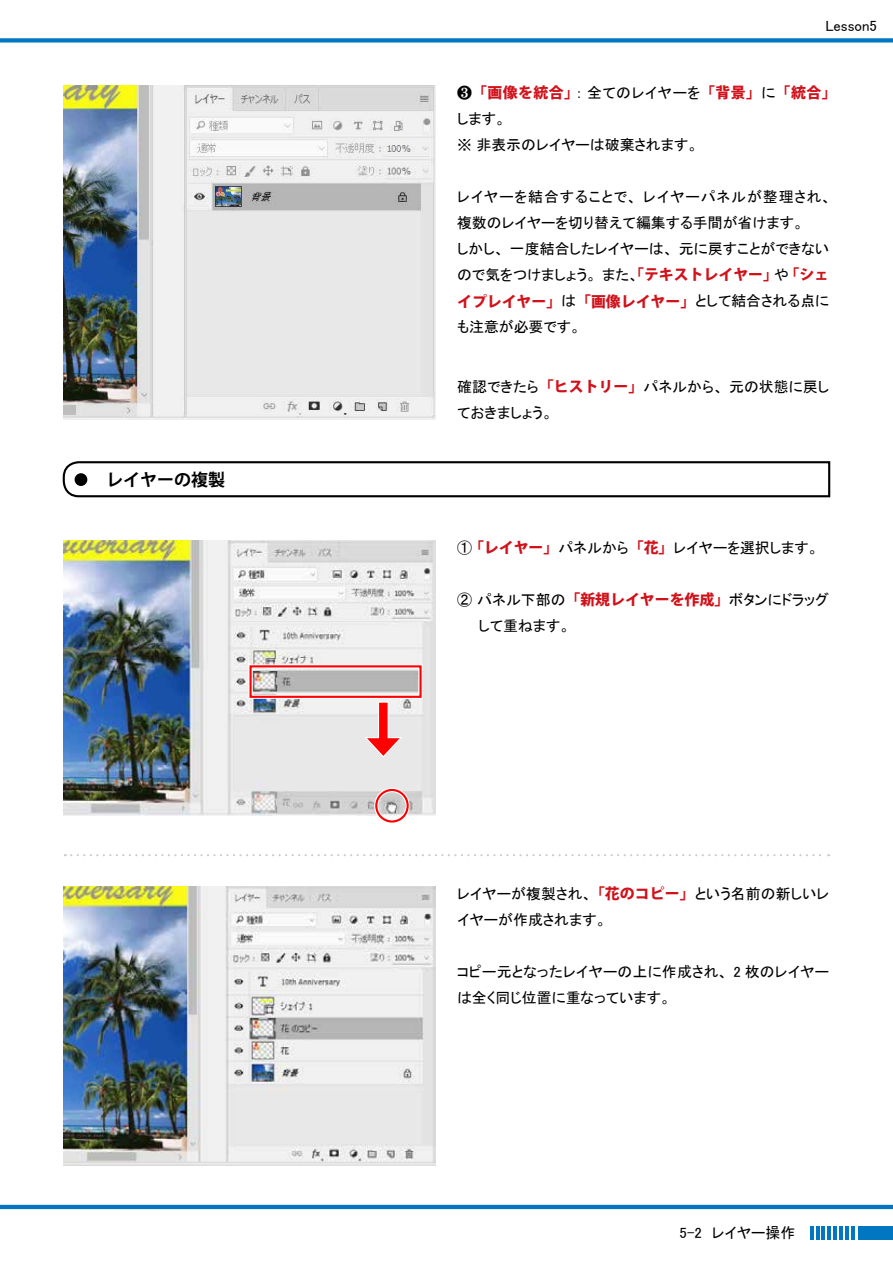
<style>
.page{position:relative;width:893px;height:1263px;background:#fff}
.page>*{position:absolute;margin:0;border:0;box-sizing:border-box;transform-origin:0 0}
.t1{font:700 16.95px "Koz Go Pro";color:#000}
.t2{font:14.85px/26.1px "MS P Gothic";color:#000}
.t3{font:800 14.85px "Koz Go Pro";letter-spacing:.035em;color:#d0121b}
.t4{font:800 14.85px "Koz Go Pro";color:#d0121b}
.s1{font-family:"MS P Gothic";font-weight:400;color:#000}
.s2{font-family:"Koz Go Pro";font-weight:800;color:#d0121b}
</style>
<div class="page">
<div style="left:858px;top:1226px;width:35px;height:13px;background:#0177c1"></div>
<svg style="left:851px;top:1226px;width:3px;height:13px"></svg>
<hr style="left:845px;top:1226px;width:4px;height:13px;background:#0177c1">
<svg style="left:810px;top:1226px;width:33px;height:13px"></svg>
<hr style="left:0;top:1205px;width:893px;height:4px;background:#0177c1">
<div style="left:0;top:38px;width:893px;height:5px;background:#0177c1"></div>
<img style="left:64px;top:886px;width:372px;height:279px">
<img style="left:64px;top:541px;width:372px;height:275px">
<svg style="left:65px;top:854px;width:764px;height:2px"></svg>
<svg style="left:62px;top:461px;width:769px;height:37px"></svg>
<div style="left:75px;top:473px;width:12px;height:13px;background:#000;border-radius:50%"></div>
<div style="left:249px;top:664px;width:174px;height:35px;border:4px solid #fff"></div>
<div style="left:249px;top:665px;width:173px;height:33px;border:2px solid #f00"></div>
<svg style="left:378px;top:701px;width:11px;height:36px"></svg>
<div style="left:379px;top:703px;width:9px;height:42px;background:#f00"></div>
<svg style="left:364px;top:737px;width:38px;height:20px"></svg>
<div style="left:374px;top:788px;width:36px;height:36px;border:4px solid #fff;border-radius:50%"></div>
<div style="left:375px;top:789px;width:34px;height:33px;border:2px solid #f00;border-radius:50%"></div>
<img style="left:64px;top:85px;width:372px;height:335px">
<p class="t1" style="left:106px;top:469px;width:121px">レイヤーの複製</p>
<p class="t2" style="left:825px;top:12px;width:53px">Lesson5</p>
<p class="t3" style="left:457px;top:83px;width:381px"><span class="s1">❸</span>「画像を統合」<span class="s1">：全てのレイヤーを</span>「背景」<span class="s1">に</span>「統合」</p>
<p class="t2" style="left:457px;top:105px;width:243px">します。<br>※ 非表示のレイヤーは破棄されます。</p>
<p class="t2" style="left:457px;top:184px;width:376px">レイヤーを結合することで、レイヤーパネルが整理され、複数のレイヤーを切り替えて編集する手間が省けます。<br>しかし、一度結合したレイヤーは、元に戻すことができないので気をつけましょう。また、<span class="s2">「テキストレイヤー」</span>や<span class="s2">「シェ</span></p>
<p class="t4" style="left:457px;top:291px;width:374px">イプレイヤー」<span class="s1">は</span>「画像レイヤー」<span class="s1">として結合される点に</span></p>
<p class="t2" style="left:457px;top:314px;width:125px">も注意が必要です。</p>
<p class="t2" style="left:457px;top:373px;width:374px">確認できたら<span class="s2">「ヒストリー」</span>パネルから、元の状態に戻しておきましょう。</p>
<p class="t2" style="left:457px;top:534px;width:363px">① <span class="s2">「レイヤー」</span>パネルから<span class="s2">「花」</span>レイヤーを選択します。</p>
<p class="t2" style="left:478px;top:586px;width:352px;text-indent:-21px">② パネル下部の<span class="s2">「新規レイヤーを作成」</span>ボタンにドラッグして重ねます。</p>
<p class="t2" style="left:457px;top:880px;width:374px">レイヤーが複製され、<span class="s2">「花のコピー」</span>という名前の新しいレイヤーが作成されます。</p>
<p class="t2" style="left:457px;top:958px;width:374px">コピー元となったレイヤーの上に作成され、 2 枚のレイヤーは全く同じ位置に重なっています。</p>
<p class="t2" style="left:680px;top:1219px;width:117px">5-2　レイヤー操作</p>
</div>
